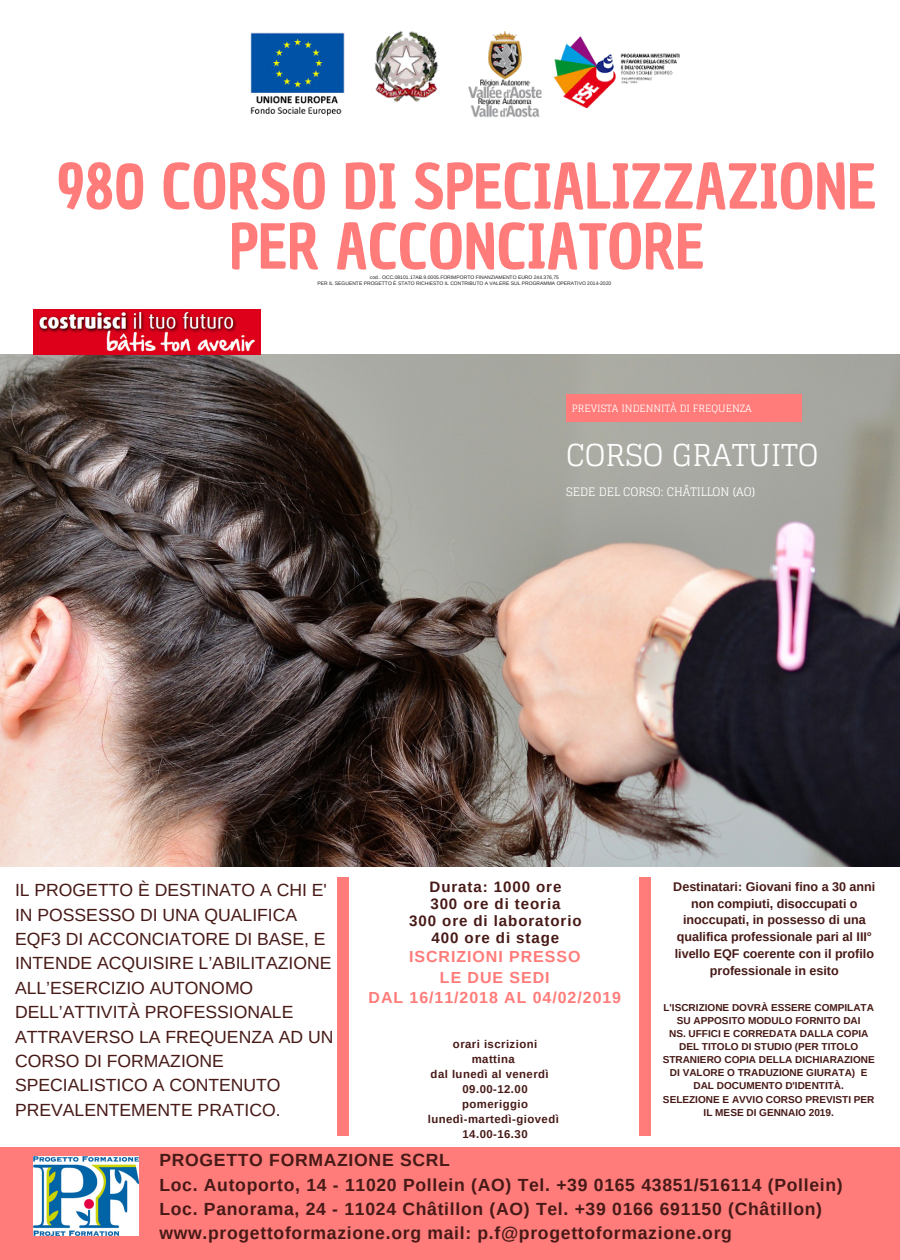
<style>
.page{position:relative;width:900px;height:1260px;background:#fff}
.page>*{position:absolute;margin:0;border:0;box-sizing:border-box;transform-origin:0 0}
.t1{font:60.5px/60px "Chau Philomene One";color:#ff7c7a;text-align:center}
.t2{font:30.25px "Glegoo";color:#fff}
.t3{font:17.5px/24.5px "Arimo";color:#471a17}
.t4{font:700 17.5px/24.5px "Arimo";letter-spacing:.04em;color:#471a17}
.t5{font:700 16px/20.5px "Arimo";letter-spacing:.06em;color:#ff7c7a;text-align:center}
.t6{font:700 15px/17px "Arimo";letter-spacing:.06em;color:#471a17;text-align:center}
.t7{font:700 12.5px/17px "Arimo";color:#471a17;text-align:center}
.t8{font:11.75px "Glegoo";color:#fff}
.t9{font:700 11.25px "Arimo";letter-spacing:.04em;color:#471a17}
.t10{font:700 10px/13px "Arimo";color:#471a17;text-align:center}
.t11{font:10px "Glegoo";color:#fff}
.t12{font:5px/5.5px "Arimo";color:#222;text-align:center}
</style>
<div class="page">
<img style="left:0;top:354px;width:900px;height:512px">
<div style="left:338px;top:878px;width:11px;height:258px;background:#ff7c7a"></div>
<div style="left:639px;top:878px;width:12px;height:258px;background:#ff7c7a"></div>
<div style="left:0;top:1148px;width:900px;height:112px;background:#ff7c7a"></div>
<img style="left:250px;top:31px;width:430px;height:87px">
<img style="left:34px;top:1157px;width:105px;height:79px">
<img style="left:34px;top:309px;width:227px;height:45px">
<div style="left:566px;top:394px;width:236px;height:28px;background:#ff7c7a"></div>
<h1 class="t1" style="left:57px;top:158px;width:821px">980 CORSO DI SPECIALIZZAZIONE<br>PER ACCONCIATORE</h1>
<p class="t12" style="left:318px;top:275px;width:295px">cod.. OCC.08101.17AB.9.0005.FORIMPORTO FINANZIAMENTO EURO 244.376,75<br>PER IL SEGUENTE PROGETTO È STATO RICHIESTO IL CONTRIBUTO A VALERE SUL PROGRAMMA OPERATIVO 2014-2020</p>
<p class="t11" style="left:572px;top:402px;width:181px">PREVISTA INDENNITÀ DI FREQUENZA</p>
<h2 class="t2" style="left:566px;top:438px;width:254px">CORSO GRATUITO</h2>
<p class="t8" style="left:566px;top:485px;width:191px">SEDE DEL CORSO: CHÂTILLON (AO)</p>
<p class="t3" style="left:15px;top:878px;width:320px">IL PROGETTO È DESTINATO A CHI E'<br>IN POSSESSO DI UNA QUALIFICA<br>EQF3 DI ACCONCIATORE DI BASE, E<br>INTENDE ACQUISIRE L’ABILITAZIONE<br>ALL’ESERCIZIO AUTONOMO<br>DELL’ATTIVITÀ PROFESSIONALE<br>ATTRAVERSO LA FREQUENZA AD UN<br>CORSO DI FORMAZIONE<br>SPECIALISTICO A CONTENUTO<br>PREVALENTEMENTE PRATICO.</p>
<h3 class="t6" style="left:409px;top:879px;width:174px">Durata: 1000 ore<br>300 ore di teoria<br>300 ore di laboratorio<br>400 ore di stage</h3>
<h3 class="t5" style="left:369px;top:946px;width:254px">ISCRIZIONI PRESSO<br>LE DUE SEDI<br>DAL 16/11/2018 AL 04/02/2019</h3>
<p class="t9" style="left:453px;top:1038px;width:86px">orari iscrizioni</p>
<p class="t9" style="left:472px;top:1053px;width:45px">mattina</p>
<p class="t9" style="left:431px;top:1068px;width:120px">dal lunedì al venerdì</p>
<p class="t9" style="left:463px;top:1083px;width:67px">09.00-12.00</p>
<p class="t9" style="left:462px;top:1098px;width:67px">pomeriggio</p>
<p class="t9" style="left:428px;top:1113px;width:133px">lunedì-martedì-giovedì</p>
<p class="t9" style="left:463px;top:1128px;width:67px">14.00-16.30</p>
<p class="t7" style="left:673px;top:878px;width:204px">Destinatari: Giovani fino a 30 anni non compiuti, disoccupati o inoccupati, in possesso di una qualifica professionale pari al III° livello EQF coerente con il profilo professionale in esito</p>
<p class="t10" style="left:663px;top:1001px;width:214px">L'ISCRIZIONE DOVRÀ ESSERE COMPILATA<br>SU APPOSITO MODULO FORNITO DAI<br>NS. UFFICI E CORREDATA DALLA COPIA<br>DEL TITOLO DI STUDIO (PER TITOLO<br>STRANIERO COPIA DELLA DICHIARAZIONE<br>DI VALORE O TRADUZIONE GIURATA) E<br>DAL DOCUMENTO D'IDENTITÀ.<br>SELEZIONE E AVVIO CORSO PREVISTI PER<br>IL MESE DI GENNAIO 2019.</p>
<p class="t4" style="left:159px;top:1148px;width:685px">PROGETTO FORMAZIONE SCRL<br>Loc. Autoporto, 14 - 11020 Pollein (AO) Tel. +39 0165 43851/516114 (Pollein)<br>Loc. Panorama, 24 - 11024 Châtillon (AO) Tel. +39 0166 691150 (Châtillon) www.progettoformazione.org mail: p.f@progettoformazione.org</p>
</div>
